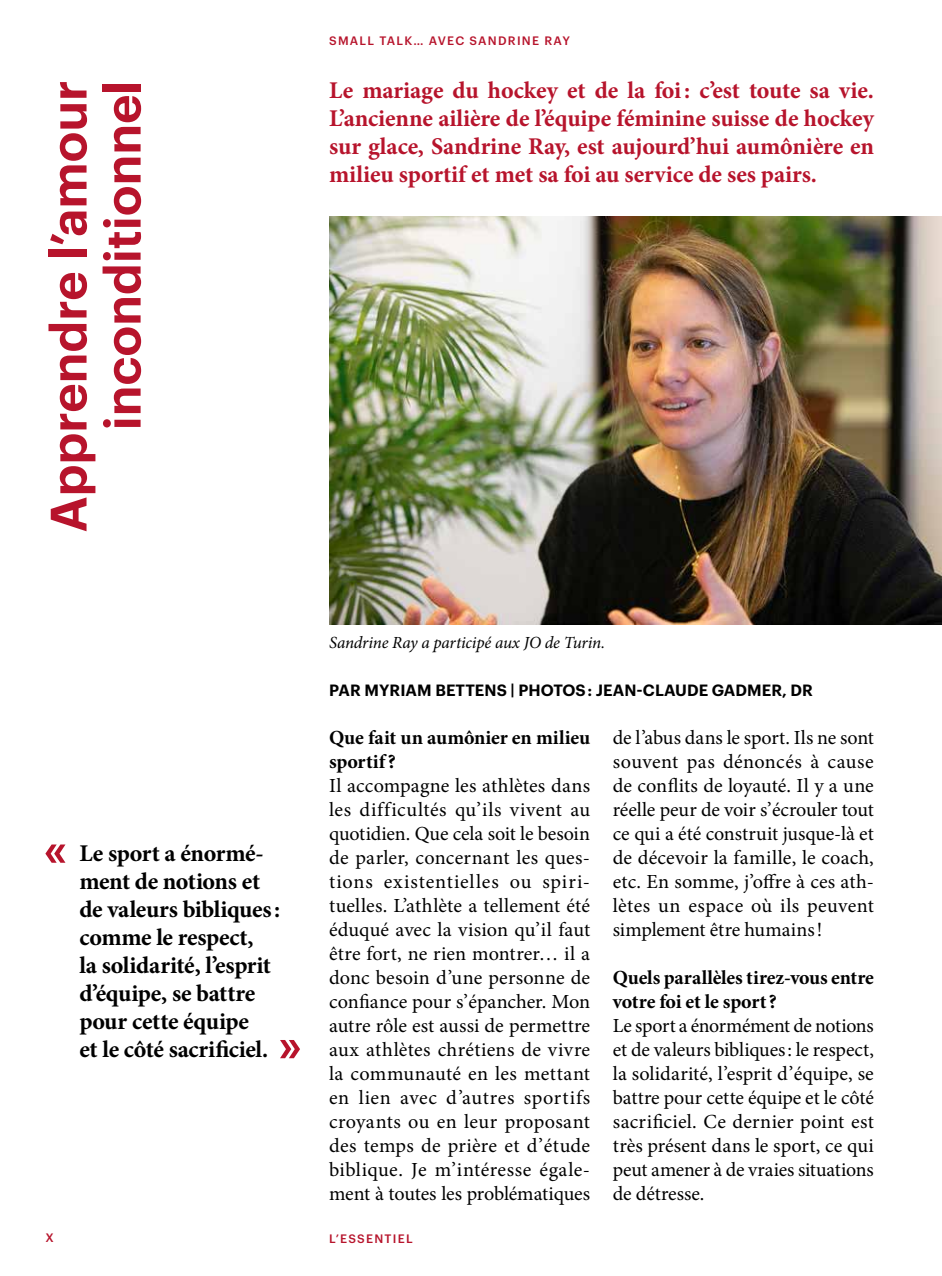
<style>
.page{position:relative;width:942px;height:1276px;background:#fff}
.page>*{position:absolute;margin:0;border:0;box-sizing:border-box;transform-origin:0 0}
.t1{font:600 50px/54px "Graphik";color:#b7142c;text-align:right}
.t2{font:700 24px/28px "Minion Pro";letter-spacing:-.005em;color:#b7142c;text-align:justify}
.t3{font:700 24px/28px "Minion Pro";letter-spacing:-.015em;color:#000}
.t4{font:20px/24px "Minion Pro";color:#000;text-align:justify}
.t5{font:700 20px/24px "Minion Pro";letter-spacing:-.01em;color:#000}
.t6{font:italic 17px "Minion Pro";letter-spacing:-.01em;color:#000}
.t7{font:600 16px "Graphik";letter-spacing:.005em;color:#000}
.t8{font:500 12px "Graphik";letter-spacing:.105em;color:#b7142c}
</style>
<div class="page">
<img style="left:329px;top:216px;width:612px;height:408px">
<svg style="left:45px;top:844px;width:20px;height:18px"></svg>
<svg style="left:280px;top:1040px;width:20px;height:18px"></svg>
<p class="t8" style="left:329px;top:32px;width:242px">SMALL TALK… AVEC SANDRINE RAY</p>
<h1 class="t1" style="left:37px;top:532px;width:453px;rotate:-90deg">Apprendre l’amour inconditionnel</h1>
<p class="t2" style="left:329px;top:76px;width:546px">Le mariage du hockey et de la foi: c’est toute sa vie.<br>L’ancienne ailière de l’équipe féminine suisse de hockey sur glace, Sandrine Ray, est aujourd’hui aumônière en milieu sportif et met sa foi au service de ses pairs.</p>
<p class="t3" style="left:79px;top:838px;width:202px">Le sport a énormé&shy;ment de notions et de valeurs bibliques: comme le respect,<br>la solidarité, l’esprit d’équipe, se battre pour cette équipe<br>et le côté sacrificiel.</p>
<p class="t6" style="left:329px;top:631px;width:277px">Sandrine Ray a participé aux JO de Turin.</p>
<p class="t7" style="left:329px;top:678px;width:485px">PAR MYRIAM BETTENS | PHOTOS : JEAN-CLAUDE GADMER, DR</p>
<p class="t5" style="left:329px;top:725px;width:262px">Que fait un aumônier en milieu sportif?</p>
<p class="t4" style="left:329px;top:774px;width:262px">Il accompagne les athlètes dans les difficultés qu’ils vivent au quotidien. Que cela soit le besoin de parler, concernant les ques&shy;tions existentielles ou spiri&shy;tuelles. L’athlète a tellement été éduqué avec la vision qu’il faut être fort, ne rien montrer… il a donc besoin d’une personne de confiance pour s’épancher. Mon autre rôle est aussi de permettre aux athlètes chrétiens de vivre la communauté en les mettant en lien avec d’autres sportifs croyants ou en leur proposant des temps de prière et d’étude biblique. Je m’intéresse égale&shy;ment à toutes les problématiques</p>
<p class="t4" style="left:612px;top:726px;width:262px">de l’abus dans le sport. Ils ne sont souvent pas dénoncés à cause de conflits de loyauté. Il y a une réelle peur de voir s’écrouler tout ce qui a été construit jusque-là et de décevoir la famille, le coach, etc. En somme, j’offre à ces ath&shy;lètes un espace où ils peuvent simplement être humains!</p>
<p class="t5" style="left:612px;top:965px;width:262px">Quels parallèles tirez-vous entre votre foi et le sport?</p>
<p class="t4" style="left:612px;top:1014px;width:262px">Le sport a énormément de notions et de valeurs bibliques: le respect, la solidarité, l’esprit d’équipe, se battre pour cette équipe et le côté sacrificiel. Ce dernier point est très présent dans le sport, ce qui peut amener à de vraies situations de détresse.</p>
<p class="t8" style="left:45px;top:1228px;width:10px">X</p>
<p class="t8" style="left:329px;top:1229px;width:85px">L’ESSENTIEL</p>
</div>
